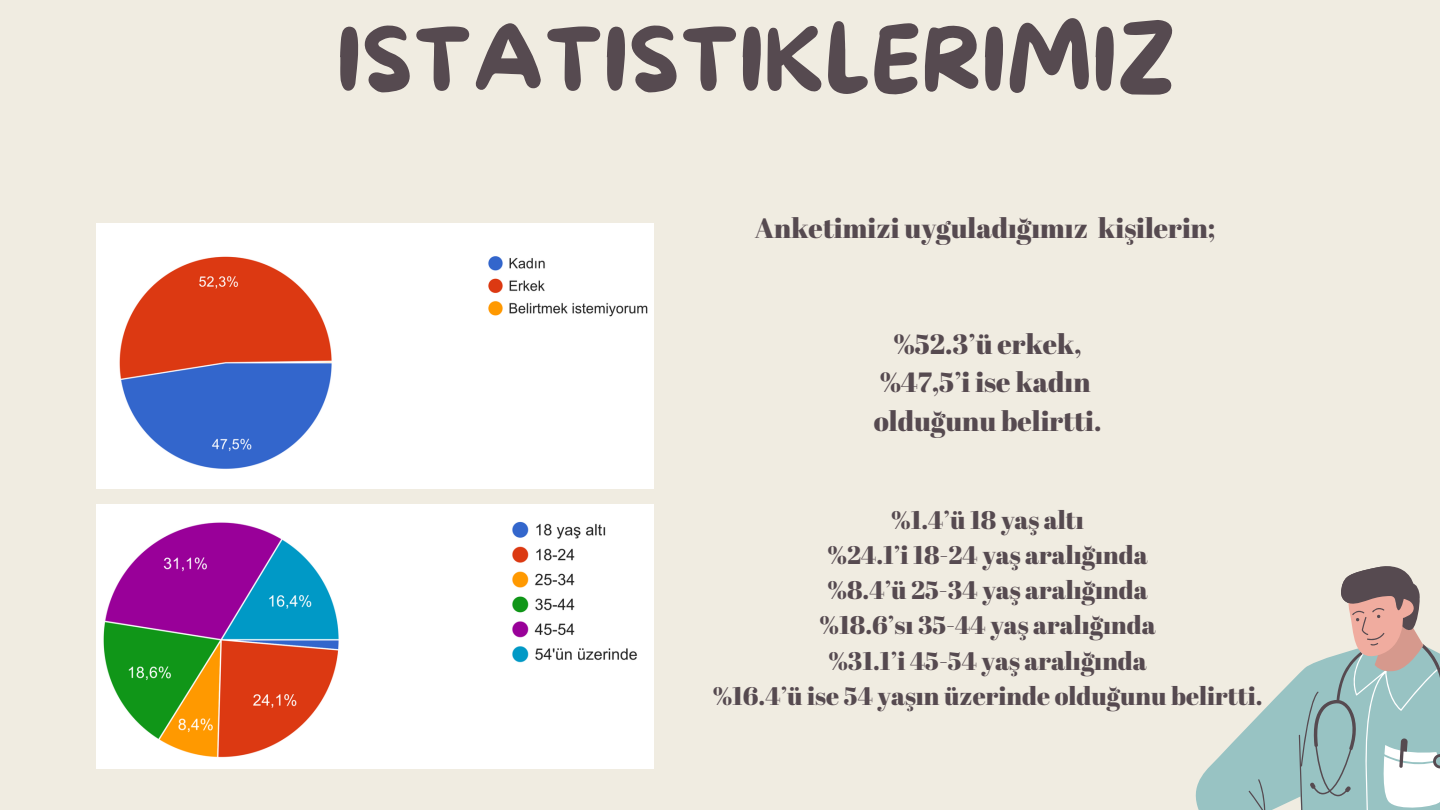
<style>
.page{position:relative;width:1440px;height:810px;background:#f0ece1}
.page>*{position:absolute;margin:0;border:0;box-sizing:border-box;transform-origin:0 0}
.t1{font:88.8px "More Sugar";color:#564a50}
.t2{font:27.8px "Abril Fatface";color:#564a50}
.t3{font:25.4px "Abril Fatface";color:#564a50}
</style>
<div class="page">
<svg style="left:1195px;top:566px;width:245px;height:244px"></svg>
<img style="left:97px;top:504px;width:557px;height:264px">
<img style="left:97px;top:223px;width:557px;height:265px">
<p class="t1" style="left:337px;top:11px;width:840px">ISTATISTIKLERIMIZ</p>
<p class="t2" style="left:755px;top:208px;width:462px">Anketimizi uyguladığımız kişilerin;</p>
<p class="t2" style="left:893px;top:324px;width:190px">%52.3’ü erkek,</p>
<p class="t2" style="left:880px;top:363px;width:212px">%47,5’i ise kadın</p>
<p class="t2" style="left:874px;top:402px;width:229px">olduğunu belirtti.</p>
<p class="t3" style="left:891px;top:502px;width:194px">%1.4’ü 18 yaş altı</p>
<p class="t3" style="left:828px;top:537px;width:322px">%24.1’i 18-24 yaş aralığında</p>
<p class="t3" style="left:828px;top:572px;width:322px">%8.4’ü 25-34 yaş aralığında</p>
<p class="t3" style="left:820px;top:608px;width:338px">%18.6’sı 35-44 yaş aralığında</p>
<p class="t3" style="left:828px;top:643px;width:320px">%31.1’i 45-54 yaş aralığında</p>
<p class="t3" style="left:713px;top:678px;width:551px">%16.4’ü ise 54 yaşın üzerinde olduğunu belirtti.</p>
</div>
